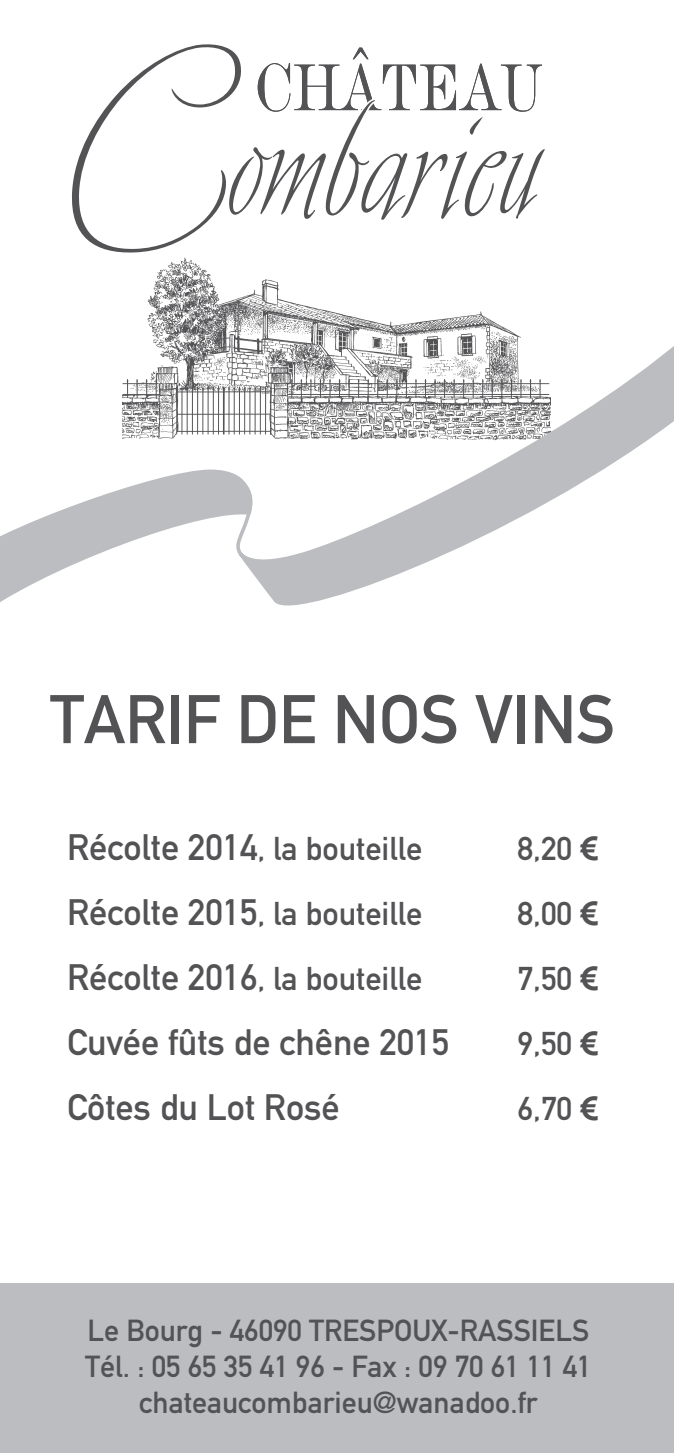
<style>
.page{position:relative;width:674px;height:1453px;background:#fff}
.page>*{position:absolute;margin:0;border:0;box-sizing:border-box;transform-origin:0 0}
.t1{font:67.5px "DIN Mittelschrift";color:#535355}
.t2{font:36.25px "DIN Mittelschrift";color:#535355}
.t3{font:32.5px "DIN Mittelschrift";color:#535355}
.t4{font:30px/36px "DIN Mittelschrift";color:#535355;text-align:center}
.s1{font-size:36.25px}
.s2{font-family:"Century Gothic";font-weight:700}
</style>
<div class="page">
<div style="left:0;top:1283px;width:673px;height:170px;background:#bcbdc0"></div>
<svg style="left:71px;top:44px;width:474px;height:209px"></svg>
<img style="left:123px;top:246px;width:422px;height:69px">
<svg style="left:0;top:315px;width:673px;height:291px"></svg>
<svg style="left:234px;top:480px;width:72px;height:86px"></svg>
<h1 class="t1" style="left:50px;top:680px;width:566px">TARIF DE NOS VINS</h1>
<p class="t3" style="left:67px;top:829px;width:357px"><span class="s1">Récolte 2014</span>, la bouteille</p>
<p class="t3" style="left:517px;top:829px;width:82px">8,20 <span class="s2">€</span></p>
<p class="t3" style="left:67px;top:894px;width:357px"><span class="s1">Récolte 2015</span>, la bouteille</p>
<p class="t3" style="left:517px;top:894px;width:82px">8,00 <span class="s2">€</span></p>
<p class="t3" style="left:67px;top:959px;width:357px"><span class="s1">Récolte 2016</span>, la bouteille</p>
<p class="t3" style="left:517px;top:959px;width:82px">7,50 <span class="s2">€</span></p>
<p class="t2" style="left:67px;top:1021px;width:383px">Cuvée fûts de chêne 2015</p>
<p class="t3" style="left:517px;top:1024px;width:82px">9,50 <span class="s2">€</span></p>
<p class="t2" style="left:67px;top:1086px;width:274px">Côtes du Lot Rosé</p>
<p class="t3" style="left:517px;top:1089px;width:82px">6,70 <span class="s2">€</span></p>
<p class="t4" style="left:85px;top:1312px;width:507px">Le Bourg - 46090 TRESPOUX-RASSIELS<br>Tél. : 05 65 35 41 96 - Fax : 09 70 61 11 41 chateaucombarieu@wanadoo.fr</p>
</div>
